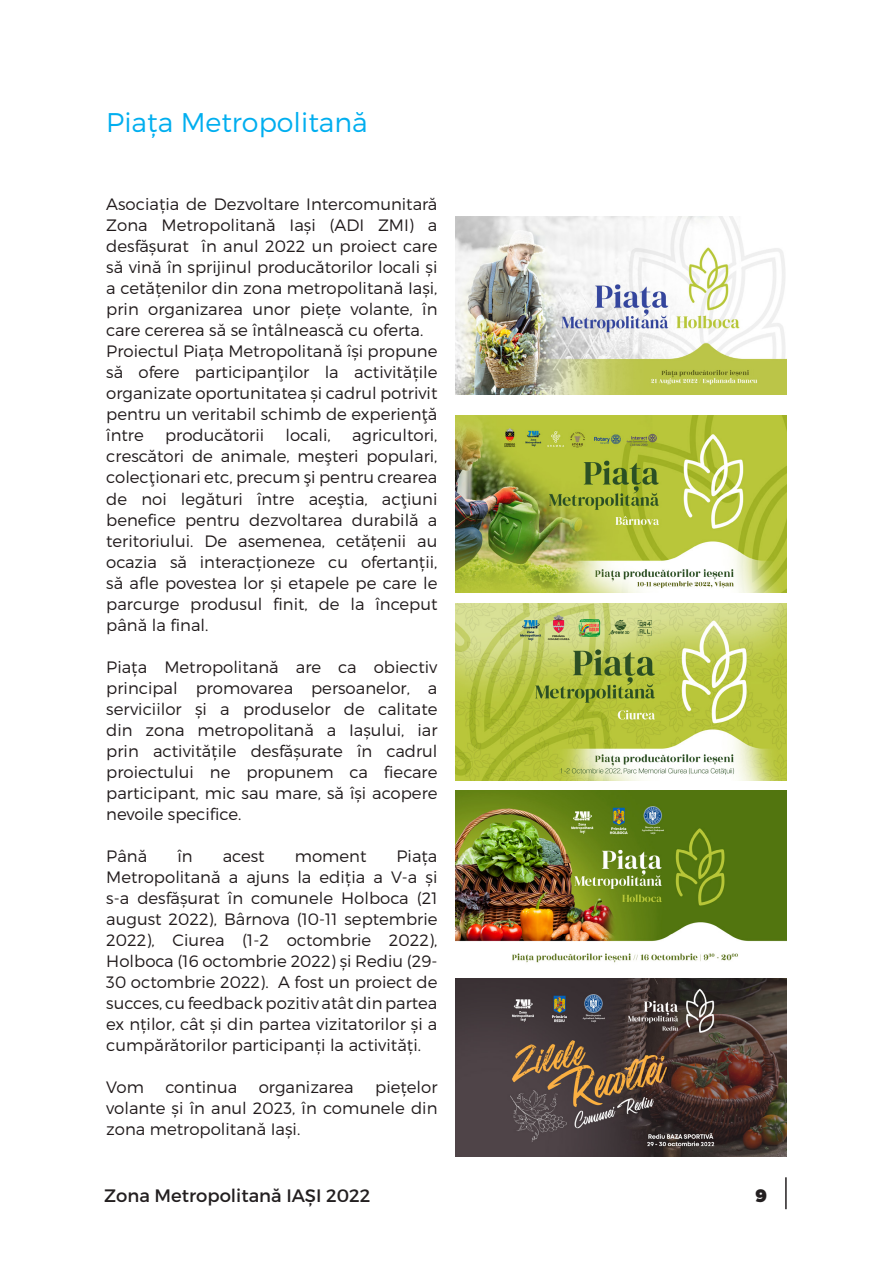
<style>
.page{position:relative;width:893px;height:1263px;background:#fff}
.page>*{position:absolute;margin:0;border:0;box-sizing:border-box;transform-origin:0 0}
.Titlu_Intalniri{font:300 27px "Montserrat";color:#00aeef}
.t1{font:18px "Montserrat";color:#231f20}
.t2{font:900 18px "Montserrat";color:#231f20}
.Content{font:300 16.5px/21px "Montserrat";color:#201a1b;text-align:justify}
</style>
<div class="page">
<hr style="left:785px;top:1177px;width:2px;height:32px;background:#231f20">
<img style="left:455px;top:415px;width:332px;height:178px">
<img style="left:455px;top:217px;width:332px;height:178px">
<img style="left:455px;top:603px;width:332px;height:178px">
<img style="left:455px;top:791px;width:332px;height:172px">
<img style="left:455px;top:979px;width:332px;height:178px">
<p class="Titlu_Intalniri" style="left:106px;top:106px;width:263px">Piața Metropolitană</p>
<p class="Content" style="left:106px;top:194px;width:333px">Asociația de Dezvoltare Intercomunitară Zona Metropolitană Iași (ADI ZMI) a desfășurat în anul 2022 un proiect care să vină în sprijinul producătorilor locali și a cetățenilor din zona metropolitană Iași, prin organizarea unor piețe volante, în care cererea să se întâlnească cu oferta.</p>
<p class="Content" style="left:106px;top:341px;width:333px">Proiectul Piața Metropolitană își propune să ofere participanţilor la activitățile organizate oportunitatea și cadrul potrivit pentru un veritabil schimb de experienţă între</p>
<p class="Content" style="left:106px;top:425px;width:333px;text-indent:246px">agricultori, crescători de animale, meşteri populari, colecţionari etc, precum şi pentru crearea de noi legături între aceştia, acţiuni benefice pentru dezvoltarea durabilă a teritoriului. De asemenea, cetățenii au ocazia să interacționeze cu ofertanții, să afle povestea lor și etapele pe care le parcurge produsul finit, de la început până la final.</p>
<p class="Content" style="left:106px;top:656px;width:333px">Piața Metropolitană are ca obiectiv principal promovarea persoanelor, a serviciilor și a produselor de calitate din zona metropolitană a Iașului, iar prin activitățile desfășurate în cadrul proiectului ne propunem ca fiecare participant, mic sau mare, să își acopere nevoile specifice.</p>
<p class="Content" style="left:106px;top:845px;width:42px">Până</p>
<p class="Content" style="left:177px;top:845px;width:17px">în</p>
<p class="Content" style="left:223px;top:845px;width:43px">acest</p>
<p class="Content" style="left:295px;top:845px;width:73px">moment</p>
<p class="Content" style="left:165px;top:425px;width:101px">producătorii</p>
<p class="Content" style="left:285px;top:425px;width:47px">locali,</p>
<p class="Content" style="left:106px;top:845px;width:333px;text-indent:290px">Piața Metropolitană a ajuns la ediția a V-a și s-a desfășurat în comunele Holboca (21 august 2022), Bârnova (10-11 septembrie 2022), Ciurea (1-2 octombrie 2022), Holboca (16 octombrie 2022) și Rediu (29- 30 octombrie 2022). A fost un proiect de succes, cu feedback pozitiv atât din partea ex nților, cât și din partea vizitatorilor și a cumpărătorilor participanți la activități.</p>
<p class="Content" style="left:106px;top:1076px;width:39px">Vom</p>
<p class="Content" style="left:165px;top:1076px;width:73px">continua</p>
<p class="Content" style="left:259px;top:1076px;width:96px">organizarea</p>
<p class="Content" style="left:106px;top:1076px;width:333px;text-indent:269px">piețelor volante și în anul 2023, în comunele din zona metropolitană Iași.</p>
<p class="t1" style="left:104px;top:1184px;width:268px">Zona Metropolitană IAȘI 2022</p>
<p class="t2" style="left:756px;top:1184px;width:13px">9</p>
</div>
